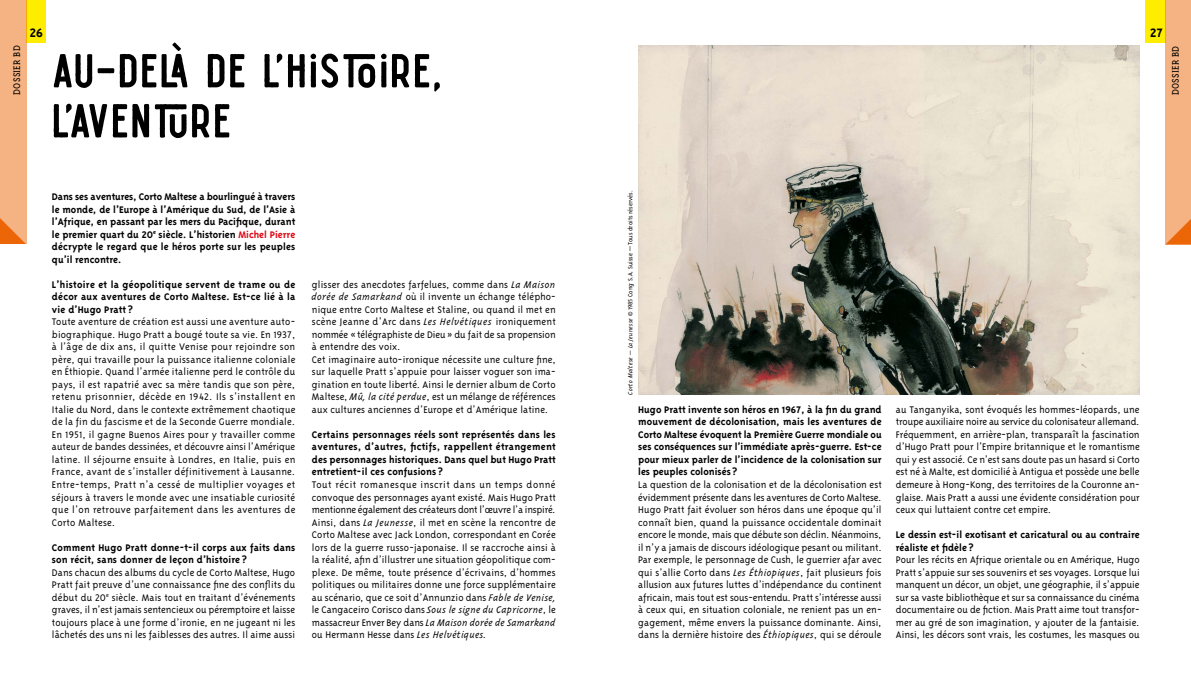
<style>
.page{position:relative;width:1191px;height:681px;background:#fff}
.page>*{position:absolute;margin:0;border:0;box-sizing:border-box;transform-origin:0 0}
.t1{font:60px/50px "Humblest Clean";color:#000}
.t2{font:14px "Triplex Bold SC600";color:#000}
.t3{font:700 14px "Triplex";color:#000}
.t4{font:300 11px/12.5px "Triplex";letter-spacing:.005em;color:#000;text-align:justify}
.t5{font:700 11px/12.5px "Triplex";letter-spacing:.01em;color:#000;text-align:justify}
.t6{font:300 11px "Triplex Serif";letter-spacing:.015em;color:#000}
.t7{font:300 7px "Triplex";color:#000}
.s1{color:#e30613}
.s2{font-style:italic}
</style>
<div class="page">
<svg style="left:172px;top:42px;width:9px;height:9px"></svg>
<div style="left:26px;top:0;width:19px;height:42px;background:#ffed00"></div>
<div style="left:1145px;top:0;width:21px;height:42px;background:#ffed00"></div>
<div style="left:0;top:0;width:26px;height:244px;background:#f5b283"></div>
<svg style="left:0;top:218px;width:26px;height:26px"></svg>
<div style="left:1165px;top:0;width:26px;height:244px;background:#f5b283"></div>
<svg style="left:1166px;top:219px;width:25px;height:25px"></svg>
<img style="left:638px;top:45px;width:501px;height:349px">
<p class="t3" style="left:30px;top:25px;width:15px">26</p>
<p class="t2" style="left:1150px;top:24px;width:14px">27</p>
<p class="t6" style="left:11px;top:95px;width:51px;rotate:-90deg">DOSSIER BD</p>
<p class="t6" style="left:1169px;top:95px;width:51px;rotate:-90deg">DOSSIER BD</p>
<p class="t1" style="left:51px;top:46px;width:393px">au-dela de l’histoire, l’aventure</p>
<p class="t5" style="left:52px;top:190px;width:245px">Dans ses aventures, Corto Maltese a bourlingué à travers le monde, de l’Europe à l’Amérique du Sud, de l’Asie à l’Afrique, en passant par les mers du Pacifique, durant le premier quart du 20<sup>e</sup> siècle. L’historien <span class="s1">Michel Pierre </span>décrypte le regard que le héros porte sur les peuples qu’il rencontre.</p>
<p class="t5" style="left:52px;top:278px;width:245px">L’histoire et la géopolitique servent de trame ou de décor aux aventures de Corto Maltese. Est-ce lié à la vie d’Hugo Pratt ?</p>
<p class="t4" style="left:52px;top:315px;width:245px">Toute aventure de création est aussi une aventure auto&shy;biographique. Hugo Pratt a bougé toute sa vie. En 1937, à l’âge de dix ans, il quitte Venise pour rejoindre son père, qui travaille pour la puissance italienne coloniale en Éthiopie. Quand l’armée italienne perd le contrôle du pays, il est rapatrié avec sa mère tandis que son père, retenu prisonnier, décède en 1942. Ils s’installent en Italie du Nord, dans le contexte extrêmement chaotique de la fin du fascisme et de la Seconde Guerre mondiale.<br>En 1951, il gagne Buenos Aires pour y travailler comme auteur de bandes dessinées, et découvre ainsi l’Amérique latine. Il séjourne ensuite à Londres, en Italie, puis en France, avant de s’installer définitivement à Lausanne.<br>Entre-temps, Pratt n’a cessé de multiplier voyages et séjours à travers le monde avec une insatiable curiosité que l’on retrouve parfaitement dans les aventures de Corto Maltese.</p>
<p class="t5" style="left:52px;top:540px;width:245px">Comment Hugo Pratt donne-t-il corps aux faits dans son récit, sans donner de leçon d’histoire ?</p>
<p class="t4" style="left:52px;top:565px;width:245px">Dans chacun des albums du cycle de Corto Maltese, Hugo Pratt fait preuve d’une connaissance fine des conflits du début du 20<sup>e</sup> siècle. Mais tout en traitant d’événements graves, il n’est jamais sentencieux ou péremptoire et laisse toujours place à une forme d’ironie, en ne jugeant ni les lâchetés des uns ni les faiblesses des autres. Il aime aussi</p>
<p class="t4" style="left:312px;top:278px;width:245px">glisser des anecdotes farfelues, comme dans <span class="s2">La Maison dorée de Samarkand</span> où il invente un échange télépho&shy;nique entre Corto Maltese et Staline, ou quand il met en scène Jeanne d’Arc dans <span class="s2">Les Helvétiques</span> ironiquement nommée «télégraphiste de Dieu» du fait de sa propension à entendre des voix.</p>
<p class="t4" style="left:312px;top:353px;width:245px">Cet imaginaire auto-ironique nécessite une culture fine, sur laquelle Pratt s’appuie pour laisser voguer son ima&shy;gination en toute liberté. Ainsi le dernier album de Corto Maltese, <span class="s2">Mû, la cité perdue</span>, est un mélange de références aux cultures anciennes d’Europe et d’Amérique latine.</p>
<p class="t5" style="left:312px;top:428px;width:245px">Certains personnages réels sont représentés dans les aventures, d’autres, fictifs, rappellent étrangement des personnages historiques. Dans quel but Hugo Pratt entretient-il ces confusions ?</p>
<p class="t4" style="left:312px;top:478px;width:245px">Tout récit romanesque inscrit dans un temps donné convoque des personnages ayant existé. Mais Hugo Pratt mentionne également des créateurs dont l’œuvre l’a inspiré.<br>Ainsi, dans <span class="s2">La Jeunesse</span>, il met en scène la rencontre de Corto Maltese avec Jack London, correspondant en Corée lors de la guerre russo-japonaise. Il se raccroche ainsi à la réalité, afin d’illustrer une situation géopolitique com&shy;plexe. De même, toute présence d’écrivains, d’hommes politiques ou militaires donne une force supplémentaire au scénario, que ce soit d’Annunzio dans <span class="s2">Fable de Venise, </span>le Cangaceiro Corisco dans <span class="s2">Sous le signe du Capricorne</span>, le massacreur Enver Bey dans <span class="s2">La Maison dorée de Samarkand </span>ou Hermann Hesse dans <span class="s2">Les Helvétiques.</span></p>
<p class="t7" style="left:626px;top:394px;width:206px;rotate:-90deg"><span class="s2">Corto Maltese — La Jeunesse</span> © 1985 Cong S.A. Suisse — Tous droits réservés.</p>
<p class="t5" style="left:638px;top:403px;width:245px">Hugo Pratt invente son héros en 1967, à la fin du grand mouvement de décolonisation, mais les aventures de Corto Maltese évoquent la Première Guerre mondiale ou ses conséquences sur l’immédiate après-guerre. Est-ce pour mieux parler de l’incidence de la colonisation sur les peuples colonisés ?</p>
<p class="t4" style="left:638px;top:478px;width:245px">La question de la colonisation et de la décolonisation est évidemment présente dans les aventures de Corto Maltese.<br>Hugo Pratt fait évoluer son héros dans une époque qu’il connaît bien, quand la puissance occidentale dominait encore le monde, mais que débute son déclin. Néanmoins, il n’y a jamais de discours idéologique pesant ou militant.<br>Par exemple, le personnage de Cush, le guerrier afar avec qui s’allie Corto dans <span class="s2">Les Éthiopiques</span>, fait plusieurs fois allusion aux futures luttes d’indépendance du continent africain, mais tout est sous-entendu. Pratt s’intéresse aussi à ceux qui, en situation coloniale, ne renient pas un en&shy;gagement, même envers la puissance dominante. Ainsi, dans la dernière histoire des <span class="s2">Éthiopiques</span>, qui se déroule</p>
<p class="t4" style="left:896px;top:403px;width:245px">au Tanganyika, sont évoqués les hommes-léopards, une troupe auxiliaire noire au service du colonisateur allemand.</p>
<p class="t4" style="left:896px;top:428px;width:245px">Fréquemment, en arrière-plan, transparaît la fascination d’Hugo Pratt pour l’Empire britannique et le romantisme qui y est associé. Ce n’est sans doute pas un hasard si Corto est né à Malte, est domicilié à Antigua et possède une belle demeure à Hong-Kong, des territoires de la Couronne an&shy;glaise. Mais Pratt a aussi une évidente considération pour ceux qui luttaient contre cet empire.</p>
<p class="t5" style="left:896px;top:528px;width:245px">Le dessin est-il exotisant et caricatural ou au contraire réaliste et fidèle ?</p>
<p class="t4" style="left:896px;top:553px;width:245px">Pour les récits en Afrique orientale ou en Amérique, Hugo Pratt s’appuie sur ses souvenirs et ses voyages. Lorsque lui manquent un décor, un objet, une géographie, il s’appuie sur sa vaste bibliothèque et sur sa connaissance du cinéma documentaire ou de fiction. Mais Pratt aime tout transfor&shy;mer au gré de son imagination, y ajouter de la fantaisie.<br>Ainsi, les décors sont vrais, les costumes, les masques ou</p>
</div>
